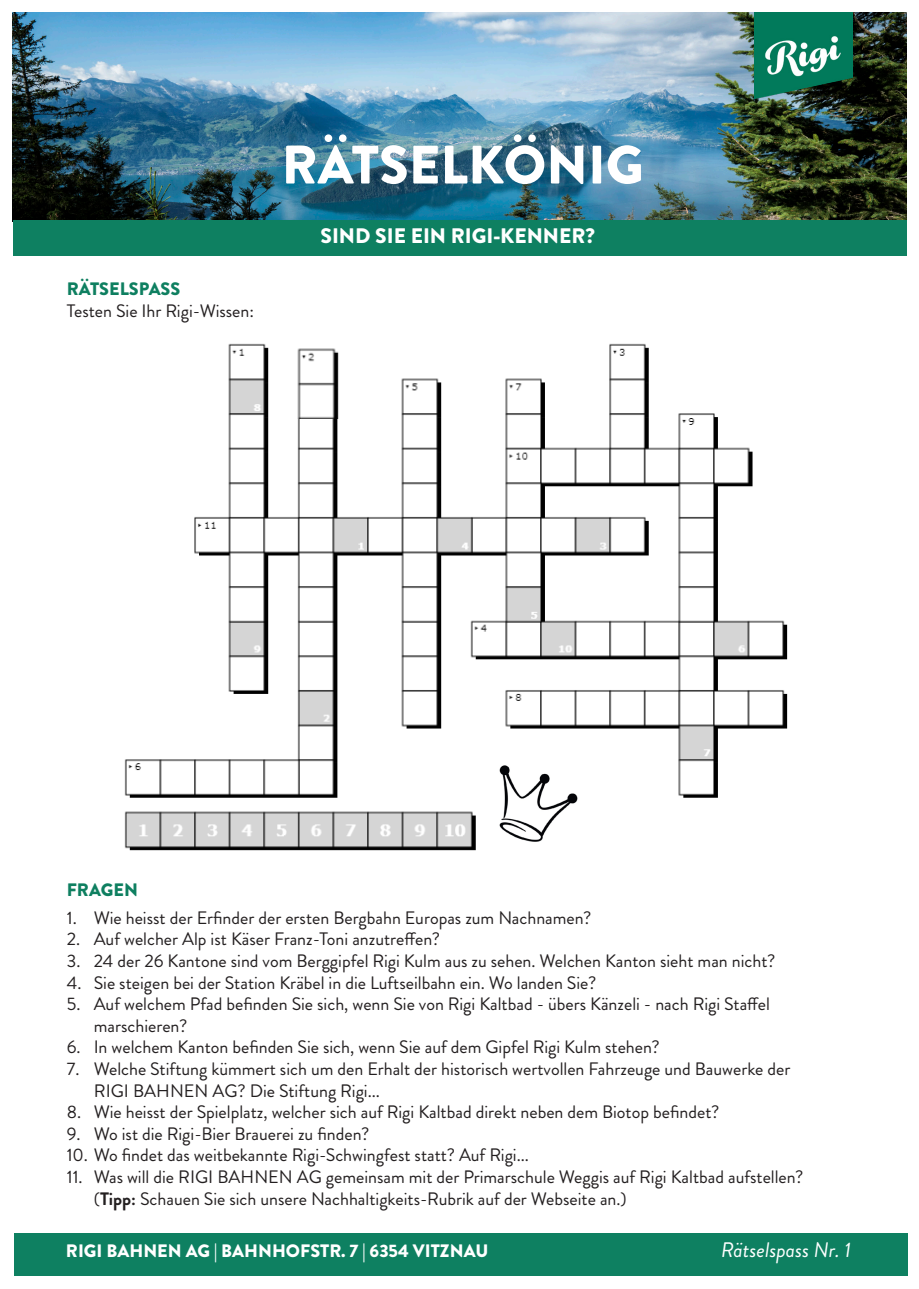
<style>
.page{position:relative;width:919px;height:1289px;background:#fff}
.page>*{position:absolute;margin:0;border:0;box-sizing:border-box;transform-origin:0 0}
.t1{font:900 54px "Brandon Grotesque";color:#fff}
.t2{font:900 21px "Brandon Grotesque";color:#fff}
.t3{font:italic 21px "Brandon Grotesque";color:#fff}
.t4{font:18px/21.6px "Brandon Grotesque";color:#231f20}
.t5{font:900 18px "Brandon Grotesque";color:#fff}
.t6{font:900 18px "Brandon Grotesque";color:#0e7f60}
.s1{font-weight:700}
</style>
<div class="page">
<div style="left:14px;top:1233px;width:893px;height:43px;background:#0e8061"></div>
<img style="left:13px;top:13px;width:893px;height:207px">
<div style="left:13px;top:220px;width:893px;height:36px;background:#0e8061"></div>
<img style="left:754px;top:13px;width:98px;height:86px">
<img style="left:124px;top:343px;width:664px;height:508px">
<img style="left:280px;top:343px;width:69px;height:75px">
<img style="left:495px;top:762px;width:83px;height:84px">
<p class="t1" style="left:281px;top:127px;width:364px">RÄTSELKÖNIG</p>
<p class="t6" style="left:67px;top:276px;width:115px">RÄTSELSPASS</p>
<p class="t4" style="left:67px;top:300px;width:189px">Testen Sie Ihr Rigi-Wissen:</p>
<p class="t2" style="left:320px;top:221px;width:276px">SIND SIE EIN RIGI-KENNER?</p>
<p class="t6" style="left:67px;top:876px;width:73px">FRAGEN</p>
<p class="t4" style="left:67px;top:907px;width:526px">1. Wie heisst der Erfinder der ersten Bergbahn Europas zum Nachnamen?</p>
<p class="t4" style="left:67px;top:928px;width:375px">2. Auf welcher Alp ist Käser Franz-Toni anzutreffen?</p>
<p class="t4" style="left:67px;top:950px;width:710px">3. 24 der 26 Kantone sind vom Berggipfel Rigi Kulm aus zu sehen. Welchen Kanton sieht man nicht?</p>
<p class="t4" style="left:67px;top:971px;width:531px">4. Sie steigen bei der Station Kräbel in die Luftseilbahn ein. Wo landen Sie?</p>
<p class="t4" style="left:94px;top:993px;width:677px;text-indent:-27px">5. Auf welchem Pfad befinden Sie sich, wenn Sie von Rigi Kaltbad - übers Känzeli - nach Rigi Staffel marschieren?</p>
<p class="t4" style="left:67px;top:1036px;width:594px">6. In welchem Kanton befinden Sie sich, wenn Sie auf dem Gipfel Rigi Kulm stehen?</p>
<p class="t4" style="left:94px;top:1058px;width:698px;text-indent:-27px">7. Welche Stiftung kümmert sich um den Erhalt der historisch wertvollen Fahrzeuge und Bauwerke der<br>RIGI BAHNEN AG? Die Stiftung Rigi...</p>
<p class="t4" style="left:67px;top:1101px;width:654px">8. Wie heisst der Spielplatz, welcher sich auf Rigi Kaltbad direkt neben dem Biotop befindet?</p>
<p class="t4" style="left:67px;top:1123px;width:304px">9. Wo ist die Rigi-Bier Brauerei zu finden?</p>
<p class="t4" style="left:67px;top:1144px;width:463px">10. Wo findet das weitbekannte Rigi-Schwingfest statt? Auf Rigi...</p>
<p class="t4" style="left:94px;top:1166px;width:711px;text-indent:-27px">11. Was will die RIGI BAHNEN AG gemeinsam mit der Primarschule Weggis auf Rigi Kaltbad aufstellen? (<span class="s1">Tipp:</span> Schauen Sie sich unsere Nachhaltigkeits-Rubrik auf der Webseite an.)</p>
<p class="t5" style="left:66px;top:1237px;width:424px">RIGI BAHNEN AG | BAHNHOFSTR. 7 | 6354 VITZNAU</p>
<p class="t3" style="left:721px;top:1235px;width:131px">Rätselspass Nr. 1</p>
</div>
